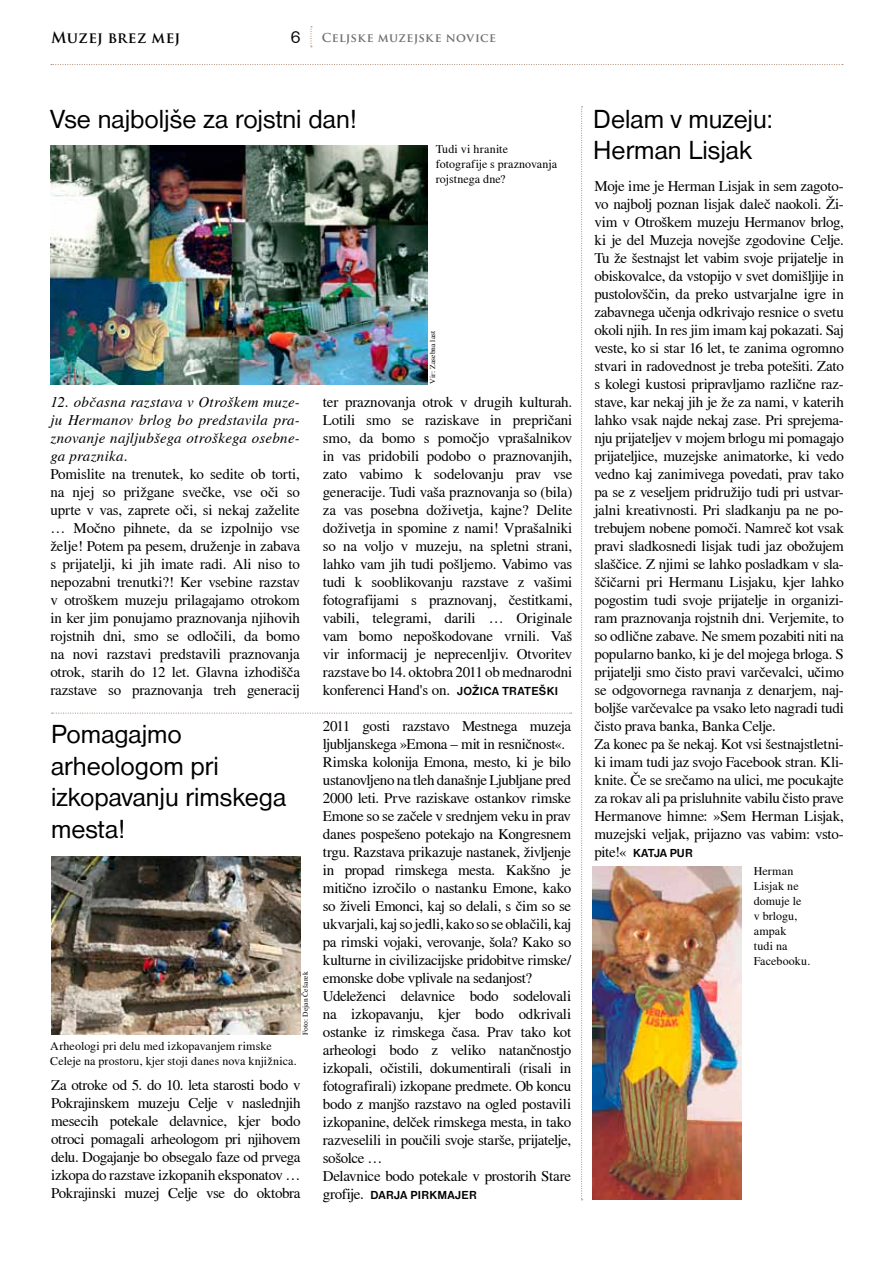
<style>
.page{position:relative;width:893px;height:1263px;background:#fff}
.page>*{position:absolute;margin:0;border:0;box-sizing:border-box;transform-origin:0 0}
.t1{font:27px/31.5px "Nimbus San D";color:#000}
.t2{font:15px/18px "Nimbus Rom No 9 L";letter-spacing:-.02em;color:#000;text-align:justify}
.t3{font:italic 15px/18px "Nimbus Rom No 9 L";letter-spacing:.015em;color:#000;text-align:justify}
.t4{font:700 15px "Trajan Pro";letter-spacing:.025em;color:#000}
.t5{font:12px/15px "Nimbus Rom No 9 L";letter-spacing:.01em;color:#000}
.t6{font:700 12px "Trajan Pro";letter-spacing:.025em;color:#706f6f}
.t7{font:700 12px "Nimbus San D";letter-spacing:.025em;color:#000}
.t8{font:700 12px "Nimbus San D";letter-spacing:-.005em;color:#000}
.t9{font:7.5px "Nimbus Rom No 9 L";letter-spacing:.02em;color:#000}
.s1{font-family:"Nimbus San D";font-weight:400;font-size:18px;color:#000}
.s2{font-family:"Nimbus San D";font-weight:700;font-size:12px}
.s3{font-family:"Nimbus Rom No 9 L";font-weight:400;font-size:15px}
</style>
<div class="page">
<img style="left:592px;top:867px;width:150px;height:333px">
<img style="left:50px;top:145px;width:377px;height:239px">
<img style="left:51px;top:856px;width:249px;height:179px">
<svg style="left:310px;top:26px;width:2px;height:21px"></svg>
<svg style="left:51px;top:64px;width:792px;height:1px"></svg>
<svg style="left:52px;top:712px;width:520px;height:2px"></svg>
<svg style="left:581px;top:106px;width:2px;height:1094px"></svg>
<p class="t4" style="left:51px;top:28px;width:131px">Muzej brez mej</p>
<p class="t6" style="left:290px;top:31px;width:207px"><span class="s1">6</span> Celjske muzejske novice</p>
<h1 class="t1" style="left:50px;top:103px;width:308px">Vse najboljše za rojstni dan!</h1>
<p class="t5" style="left:436px;top:141px;width:123px">Tudi vi hranite fotografije s praznovanja rojstnega dne?</p>
<p class="t9" style="left:428px;top:384px;width:54px;rotate:-90deg">Vir: Zasebna last</p>
<p class="t3" style="left:50px;top:393px;width:251px">12. občasna razstava v Otroškem muze&shy;ju Hermanov brlog bo predstavila pra&shy;znovanje najljubšega otroškega osebne&shy;ga praznika.</p>
<p class="t2" style="left:50px;top:465px;width:251px">Pomislite na trenutek, ko sedite ob torti, na njej so prižgane svečke, vse oči so uprte v vas, zaprete oči, si nekaj zaželite … Močno pihnete, da se izpolnijo vse želje! Potem pa pesem, druženje in zabava s prijatelji, ki jih imate radi. Ali niso to nepozabni trenutki?! Ker vsebine razstav v otroškem muzeju prilagajamo otrokom in ker jim ponujamo praznovanja njihovih rojstnih dni, smo se odločili, da bomo na novi razstavi predstavili praznovanja otrok, starih do 12 let. Glavna izhodišča razstave so praznovanja treh generacij</p>
<h1 class="t1" style="left:51px;top:719px;width:237px">Pomagajmo arheologom pri izkopavanju rimskega mesta!</h1>
<p class="t9" style="left:301px;top:1035px;width:65px;rotate:-90deg">Foto: Dejan Češarek</p>
<p class="t5" style="left:50px;top:1038px;width:248px">Arheologi pri delu med izkopavanjem rimske<br>Celeje na prostoru, kjer stoji danes nova knjižnica.</p>
<p class="t2" style="left:51px;top:1076px;width:251px">Za otroke od 5. do 10. leta starosti bodo v Pokrajinskem muzeju Celje v naslednjih mesecih potekale delavnice, kjer bodo otroci pomagali arheologom pri njihovem delu. Dogajanje bo obsegalo faze od prvega izkopa do razstave izkopanih eksponatov … Pokrajinski muzej Celje vse do oktobra</p>
<p class="t2" style="left:323px;top:393px;width:251px">ter praznovanja otrok v drugih kulturah.<br>Lotili smo se raziskave in prepričani smo, da bomo s pomočjo vprašalnikov in vas pridobili podobo o praznovanjih, zato vabimo k sodelovanju prav vse generacije. Tudi vaša praznovanja so (bila) za vas posebna doživetja, kajne? Delite doživetja in spomine z nami! Vprašalniki so na voljo v muzeju, na spletni strani, lahko vam jih tudi pošljemo. Vabimo vas tudi k sooblikovanju razstave z vašimi fotografijami s praznovanj, čestitkami, vabili, telegrami, darili … Originale vam bomo nepoškodovane vrnili. Vaš vir informacij je neprecenljiv. Otvoritev razstave bo 14. oktobra 2011 ob mednarodni konferenci Hand's on. <span class="s2">JOŽICA TRATEŠKI</span></p>
<p class="t2" style="left:323px;top:717px;width:250px;text-align:left">2011 gosti razstavo Mestnega muzeja ljubljanskega »Emona – mit in resničnost«.<br>Rimska kolonija Emona, mesto, ki je bilo ustanovljeno na tleh današnje Ljubljane pred 2000 leti. Prve raziskave ostankov rimske Emone so se začele v srednjem veku in prav danes pospešeno potekajo na Kongresnem trgu. Razstava prikazuje nastanek, življenje in propad rimskega mesta. Kakšno je mitično izročilo o nastanku Emone, kako so živeli Emonci, kaj so delali, s čim so se ukvarjali, kaj so jedli, kako so se oblačili, kaj pa rimski vojaki, verovanje, šola? Kako so kulturne in civilizacijske pridobitve rimske/ emonske dobe vplivale na sedanjost?<br>Udeleženci delavnice bodo sodelovali na izkopavanju, kjer bodo odkrivali ostanke iz rimskega časa. Prav tako kot arheologi bodo z veliko natančnostjo izkopali, očistili, dokumentirali (risali in fotografirali) izkopane predmete. Ob koncu bodo z manjšo razstavo na ogled postavili izkopanine, delček rimskega mesta, in tako razveselili in poučili svoje starše, prijatelje, sošolce …<br>Delavnice bodo potekale v prostorih Stare</p>
<p class="t7" style="left:323px;top:1188px;width:155px"><span class="s3">grofije.</span> DARJA PIRKMAJER</p>
<h1 class="t1" style="left:593px;top:103px;width:182px">Delam v muzeju:<br>Herman Lisjak</h1>
<p class="t2" style="left:594px;top:177px;width:251px;text-align:left">Moje ime je Herman Lisjak in sem zagoto&shy;vo najbolj poznan lisjak daleč naokoli. Ži&shy;vim v Otroškem muzeju Hermanov brlog, ki je del Muzeja novejše zgodovine Celje.<br>Tu že šestnajst let vabim svoje prijatelje in obiskovalce, da vstopijo v svet domišljije in pustolovščin, da preko ustvarjalne igre in zabavnega učenja odkrivajo resnice o svetu okoli njih. In res jim imam kaj pokazati. Saj veste, ko si star 16 let, te zanima ogromno stvari in radovednost je treba potešiti. Zato s kolegi kustosi pripravljamo različne raz&shy;stave, kar nekaj jih je že za nami, v katerih lahko vsak najde nekaj zase. Pri sprejema&shy;nju prijateljev v mojem brlogu mi pomagajo prijateljice, muzejske animatorke, ki vedo vedno kaj zanimivega povedati, prav tako pa se z veseljem pridružijo tudi pri ustvar&shy;jalni kreativnosti. Pri sladkanju pa ne po&shy;trebujem nobene pomoči. Namreč kot vsak pravi sladkosnedi lisjak tudi jaz obožujem slaščice. Z njimi se lahko posladkam v sla&shy;ščičarni pri Hermanu Lisjaku, kjer lahko pogostim tudi svoje prijatelje in organizi&shy;ram praznovanja rojstnih dni. Verjemite, to so odlične zabave. Ne smem pozabiti niti na popularno banko, ki je del mojega brloga. S prijatelji smo čisto pravi varčevalci, učimo se odgovornega ravnanja z denarjem, naj&shy;boljše varčevalce pa vsako leto nagradi tudi čisto prava banka, Banka Celje.<br>Za konec pa še nekaj. Kot vsi šestnajstletni&shy;ki imam tudi jaz svojo Facebook stran. Kli&shy;knite. Če se srečamo na ulici, me pocukajte za rokav ali pa prisluhnite vabilu čisto prave Hermanove himne: »Sem Herman Lisjak, muzejski veljak, prijazno vas vabim: vsto-</p>
<p class="t8" style="left:594px;top:846px;width:100px"><span class="s3">pite!«</span> KATJA PUR</p>
<p class="t5" style="left:754px;top:863px;width:58px">Herman<br>Lisjak ne domuje le v brlogu, ampak<br>tudi na<br>Facebooku.</p>
</div>
